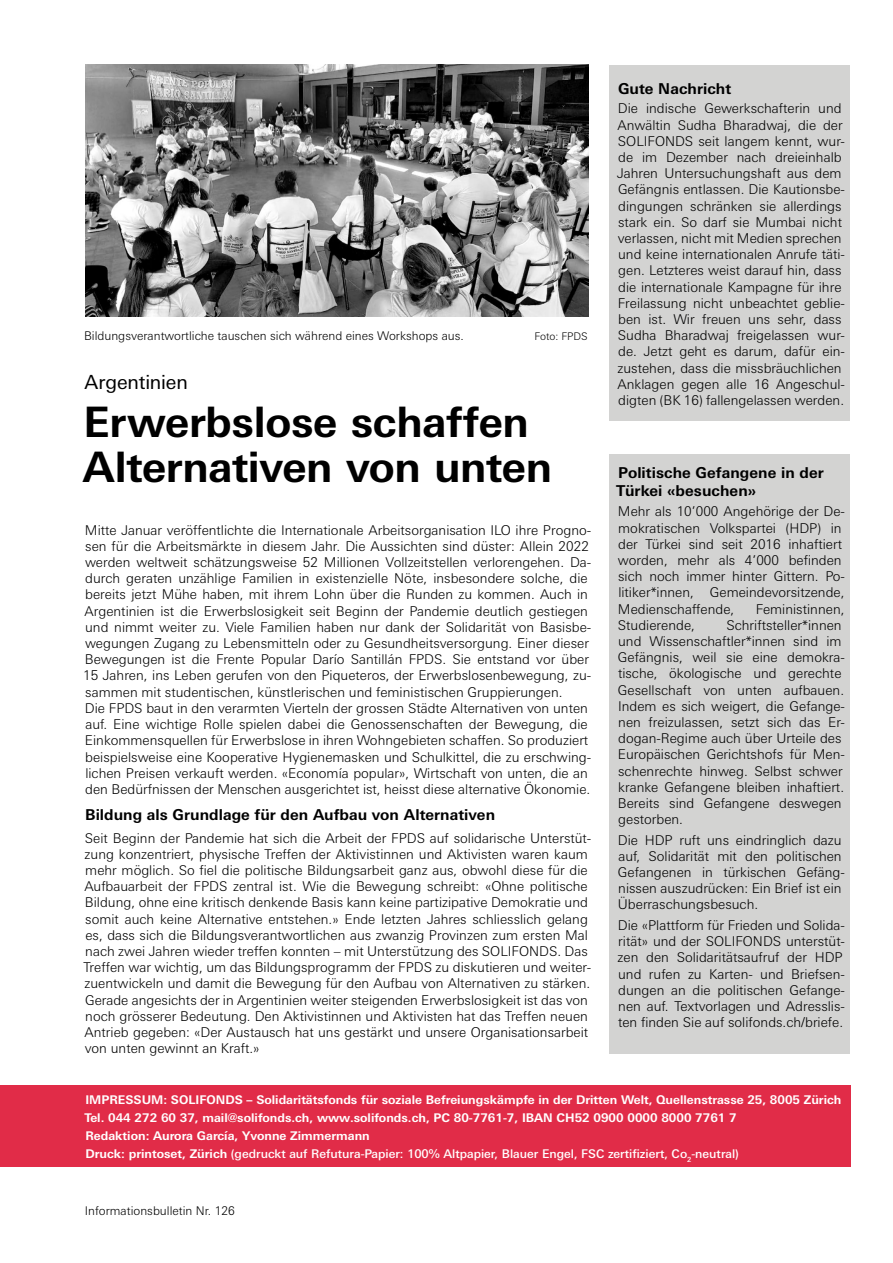
<style>
.page{position:relative;width:893px;height:1263px;background:#fff}
.page>*{position:absolute;margin:0;border:0;box-sizing:border-box;transform-origin:0 0}
.t1{font:700 42px/45px "Linotype Univers Basic";letter-spacing:-.01em;color:#000}
.t2{font:19.5px "Linotype Univers Basic";letter-spacing:-.005em;color:#000}
.t3{font:700 15px/18px "Linotype Univers Basic";letter-spacing:.005em;color:#000}
.t4{font:300 13.5px/16.2px "Linotype Univers Basic";color:#000}
.t5{font:700 12px/18px "Linotype Univers Basic";color:#fff}
.t6{font:300 12px "Linotype Univers Basic";color:#000}
.t7{font:300 10.5px "Linotype Univers Basic";color:#000}
.s1{font-weight:500}
</style>
<div class="page">
<div style="left:0;top:1085px;width:850px;height:81px;background:#e12c48"></div>
<img style="left:85px;top:65px;width:503px;height:252px">
<div style="left:609px;top:454px;width:241px;height:599px;background:#d3d3d2"></div>
<div style="left:609px;top:65px;width:241px;height:356px;background:#d3d3d2"></div>
<p class="t6" style="left:84px;top:329px;width:381px">Bildungsverantwortliche tauschen sich während eines Workshops aus.</p>
<p class="t7" style="left:535px;top:330px;width:55px">Foto: FPDS</p>
<h2 class="t2" style="left:84px;top:371px;width:105px">Argentinien</h2>
<h1 class="t1" style="left:83px;top:400px;width:471px">Erwerbslose schaffen<br>Alternativen von unten</h1>
<p class="t4" style="left:83px;top:522px;width:509px">Mitte Januar veröffentlichte die Internationale Arbeitsorganisation ILO ihre Progno&shy;sen für die Arbeitsmärkte in diesem Jahr. Die Aussichten sind düster: Allein 2022 werden weltweit schätzungsweise 52 Millionen Vollzeitstellen verlorengehen. Da&shy;durch geraten unzählige Familien in existenzielle Nöte, insbesondere solche, die bereits jetzt Mühe haben, mit ihrem Lohn über die Runden zu kommen. Auch in Argentinien ist die Erwerbslosigkeit seit Beginn der Pandemie deutlich gestiegen und nimmt weiter zu. Viele Familien haben nur dank der Solidarität von Basisbe&shy;wegungen Zugang zu Lebensmitteln oder zu Gesundheitsversorgung. Einer dieser Bewegungen ist die Frente Popular Darío Santillán FPDS. Sie entstand vor über 15 Jahren, ins Leben gerufen von den Piqueteros, der Erwerbslosenbewegung, zu&shy;sammen mit studentischen, künstlerischen und feministischen Gruppierungen.<br>Die FPDS baut in den verarmten Vierteln der grossen Städte Alternativen von unten auf. Eine wichtige Rolle spielen dabei die Genossenschaften der Bewegung, die Einkommensquellen für Erwerbslose in ihren Wohngebieten schaffen. So produziert beispielsweise eine Kooperative Hygienemasken und Schulkittel, die zu erschwing&shy;lichen Preisen verkauft werden. «Economía popular», Wirtschaft von unten, die an den Bedürfnissen der Menschen ausgerichtet ist, heisst diese alternative Ökonomie.</p>
<p class="t3" style="left:85px;top:806px;width:411px">Bildung als Grundlage für den Aufbau von Alternativen</p>
<p class="t4" style="left:84px;top:829px;width:509px">Seit Beginn der Pandemie hat sich die Arbeit der FPDS auf solidarische Unterstüt&shy;zung konzentriert, physische Treffen der Aktivistinnen und Aktivisten waren kaum mehr möglich. So fiel die politische Bildungsarbeit ganz aus, obwohl diese für die Aufbauarbeit der FPDS zentral ist. Wie die Bewegung schreibt: «Ohne politische Bildung, ohne eine kritisch denkende Basis kann keine partizipative Demokratie und somit auch keine Alternative entstehen.» Ende letzten Jahres schliesslich gelang es, dass sich die Bildungsverantwortlichen aus zwanzig Provinzen zum ersten Mal nach zwei Jahren wieder treffen konnten – mit Unterstützung des SOLIFONDS. Das Treffen war wichtig, um das Bildungsprogramm der FPDS zu diskutieren und weiter&shy;zuentwickeln und damit die Bewegung für den Aufbau von Alternativen zu stärken.<br>Gerade angesichts der in Argentinien weiter steigenden Erwerbslosigkeit ist das von noch grösserer Bedeutung. Den Aktivistinnen und Aktivisten hat das Treffen neuen Antrieb gegeben: «Der Austausch hat uns gestärkt und unsere Organisationsarbeit von unten gewinnt an Kraft.»</p>
<p class="t3" style="left:618px;top:79px;width:115px">Gute Nachricht</p>
<p class="t4" style="left:617px;top:100px;width:229px">Die indische Gewerkschafterin und Anwältin Sudha Bharadwaj, die der SOLIFONDS seit langem kennt, wur&shy;de im Dezember nach dreieinhalb Jahren Untersuchungshaft aus dem Gefängnis entlassen. Die Kautionsbe&shy;dingungen schränken sie allerdings stark ein. So darf sie Mumbai nicht verlassen, nicht mit Medien sprechen und keine internationalen Anrufe täti&shy;gen. Letzteres weist darauf hin, dass die internationale Kampagne für ihre Freilassung nicht unbeachtet geblie&shy;ben ist. Wir freuen uns sehr, dass Sudha Bharadwaj freigelassen wur&shy;de. Jetzt geht es darum, dafür ein&shy;zustehen, dass die missbräuchlichen Anklagen gegen alle 16 Angeschul&shy;digten (BK 16) fallengelassen werden.</p>
<p class="t3" style="left:616px;top:463px;width:209px">Politische Gefangene in der<br>Türkei «besuchen»</p>
<p class="t4" style="left:618px;top:503px;width:229px">Mehr als 10’000 Angehörige der De&shy;mokratischen Volkspartei (HDP) in der Türkei sind seit 2016 inhaftiert worden, mehr als 4’000 befinden sich noch immer hinter Gittern. Po&shy;litiker*innen, Gemeindevorsitzende, Medienschaffende,</p>
<p class="t4" style="left:756px;top:601px;width:90px">Feministinnen,</p>
<p class="t4" style="left:618px;top:617px;width:229px;text-indent:109px">Schriftsteller*innen und Wissenschaftler*innen sind im<br>Gefängnis, weil sie eine demokra&shy;tische, ökologische und gerechte<br>Gesellschaft von unten aufbauen.<br>Indem es sich weigert, die Gefange&shy;nen freizulassen, setzt sich das Er&shy;dogan-Regime auch über Urteile des<br>Europäischen Gerichtshofs für Men&shy;schenrechte hinweg. Selbst schwer kranke Gefangene bleiben inhaftiert.<br>Bereits sind Gefangene deswegen gestorben.</p>
<p class="t4" style="left:618px;top:832px;width:229px">Die HDP ruft uns eindringlich dazu auf, Solidarität mit den politischen Gefangenen in türkischen Gefäng&shy;nissen auszudrücken: Ein Brief ist ein Überraschungsbesuch.</p>
<p class="t4" style="left:618px;top:917px;width:229px">Die «Plattform für Frieden und Solida&shy;rität» und der SOLIFONDS unterstüt&shy;zen den Solidaritätsaufruf der HDP und rufen zu Karten- und Briefsen&shy;dungen an die politischen Gefange&shy;nen auf. Textvorlagen und Adresslis&shy;ten finden Sie auf solifonds.ch/briefe.</p>
<p class="t4" style="left:618px;top:617px;width:79px">Studierende,</p>
<p class="t5" style="left:84px;top:1091px;width:759px">IMPRESSUM: SOLIFONDS – Solidaritätsfonds für soziale Befreiungskämpfe in der Dritten Welt, Quellenstrasse 25, 8005 Zürich Tel. 044 272 60 37, mail@solifonds.ch, www.solifonds.ch, PC 80-7761-7, IBAN CH52 0900 0000 8000 7761 7<br>Redaktion: Aurora García, Yvonne Zimmermann<br>Druck: printoset, Zürich <span class="s1">(gedruckt auf Refutura-Papier: 100% Altpapier, Blauer Engel, FSC zertifiziert, Co</span><sub>2</sub><span class="s1">-neutral)</span></p>
<p class="t6" style="left:85px;top:1204px;width:151px">Informationsbulletin Nr. 126</p>
</div>
